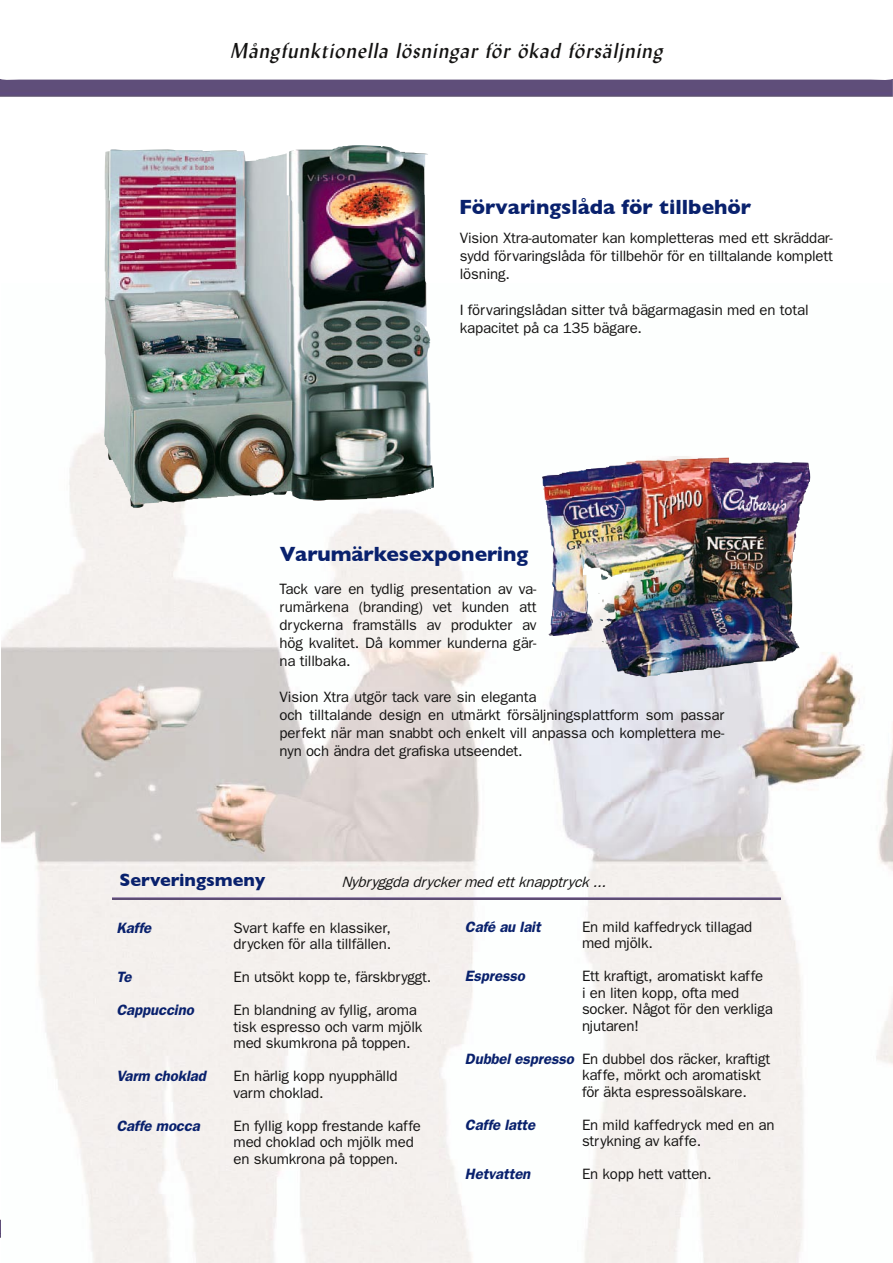
<style>
.page{position:relative;width:893px;height:1263px;background:#fff}
.page>*{position:absolute;margin:0;border:0;box-sizing:border-box;transform-origin:0 0}
.t1{font:700 21px "Gill Sans";color:#09216d}
.t2{font:italic 21px "Lydian";letter-spacing:.045em;color:#141312}
.t3{font:700 18px "Gill Sans";color:#09216d}
.t4{font:15px/16.5px "Franklin Gothic";letter-spacing:-.01em;color:#141312}
.t5{font:italic 600 15px "Franklin Gothic";letter-spacing:-.01em;color:#09216d}
.t6{font:italic 15px "Franklin Gothic";letter-spacing:-.01em;color:#141312}
.s1{font-weight:600;font-style:italic;color:#09216d}
</style>
<div class="page">
<img style="left:0;top:79px;width:893px;height:1159px">
<img style="left:1px;top:284px;width:892px;height:979px">
<img style="left:617px;top:457px;width:194px;height:221px">
<img style="left:114px;top:155px;width:320px;height:354px">
<img style="left:113px;top:897px;width:667px;height:2px">
<p class="t2" style="left:231px;top:38px;width:438px">Mångfunktionella lösningar för ökad försäljning</p>
<p class="t1" style="left:459px;top:195px;width:294px">Förvaringslåda för tillbehör</p>
<p class="t4" style="left:460px;top:228px;width:375px;line-height:18px;text-align:justify">Vision Xtra-automater kan kompletteras med ett skräddar&shy;sydd förvaringslåda för tillbehör för en tilltalande komplett lösning.</p>
<p class="t4" style="left:460px;top:301px;width:350px">I förvaringslådan sitter två bägarmagasin med en total</p>
<p class="t4" style="left:460px;top:319px;width:184px">kapacitet på ca 135 bägare.</p>
<p class="t1" style="left:280px;top:542px;width:250px">Varumärkesexponering</p>
<p class="t4" style="left:280px;top:579px;width:258px;line-height:18px;text-align:justify">Tack vare en tydlig presentation av va&shy;rumärkena (branding) vet kunden att dryckerna framställs av produkter av hög kvalitet. Då kommer kunderna gär&shy;na tillbaka.</p>
<p class="t4" style="left:280px;top:687px;width:446px;line-height:18px">Vision Xtra utgör tack vare sin eleganta<br>och tilltalande design en utmärkt försäljningsplattform som passar perfekt när man snabbt och enkelt vill anpassa och komplettera me&shy;nyn och ändra det grafiska utseendet.</p>
<p class="t3" style="left:119px;top:869px;width:147px">Serveringsmeny</p>
<p class="t6" style="left:342px;top:873px;width:270px">Nybryggdadryckermedettknapptryck...</p>
<p class="t5" style="left:117px;top:919px;width:36px">Kaffe</p>
<p class="t4" style="left:234px;top:919px;width:159px">Svart kaffe en klassiker,</p>
<p class="t4" style="left:234px;top:935px;width:159px">drycken för alla tillfällen.</p>
<p class="t5" style="left:117px;top:968px;width:16px">Te</p>
<p class="t4" style="left:234px;top:968px;width:199px">En utsökt kopp te, färskbryggt.</p>
<p class="t5" style="left:117px;top:1001px;width:79px">Cappuccino</p>
<p class="t4" style="left:234px;top:1001px;width:190px">En blandning av fyllig, aroma tisk espresso och varm mjölk med skumkrona på toppen.</p>
<p class="t5" style="left:117px;top:1067px;width:91px">Varm choklad</p>
<p class="t4" style="left:234px;top:1067px;width:166px">En härlig kopp nyupphälld</p>
<p class="t4" style="left:234px;top:1084px;width:92px">varm choklad.</p>
<p class="t5" style="left:117px;top:1117px;width:85px">Caffe mocca</p>
<p class="t4" style="left:234px;top:1117px;width:189px">En fyllig kopp frestande kaffe med choklad och mjölk med en skumkrona på toppen.</p>
<p class="t5" style="left:465px;top:918px;width:77px">Café au lait</p>
<p class="t4" style="left:582px;top:918px;width:172px">En mild kaffedryck tillagad med mjölk.</p>
<p class="t5" style="left:465px;top:967px;width:61px">Espresso</p>
<p class="t4" style="left:582px;top:967px;width:183px">Ett kraftigt, aromatiskt kaffe i en liten kopp, ofta med</p>
<p class="t4" style="left:582px;top:1000px;width:192px">socker. Något för den verkliga njutaren!</p>
<p class="t4" style="left:582px;top:1050px;width:190px;text-indent:-117px"><span class="s1">Dubbel espresso</span> En dubbel dos räcker, kraftigt kaffe, mörkt och aromatiskt för äkta espressoälskare.</p>
<p class="t5" style="left:465px;top:1116px;width:72px">Caffe latte</p>
<p class="t4" style="left:582px;top:1116px;width:194px">En mild kaffedryck med en an strykning av kaffe.</p>
<p class="t5" style="left:465px;top:1165px;width:67px">Hetvatten</p>
<p class="t4" style="left:582px;top:1165px;width:131px">En kopp hett vatten.</p>
</div>
